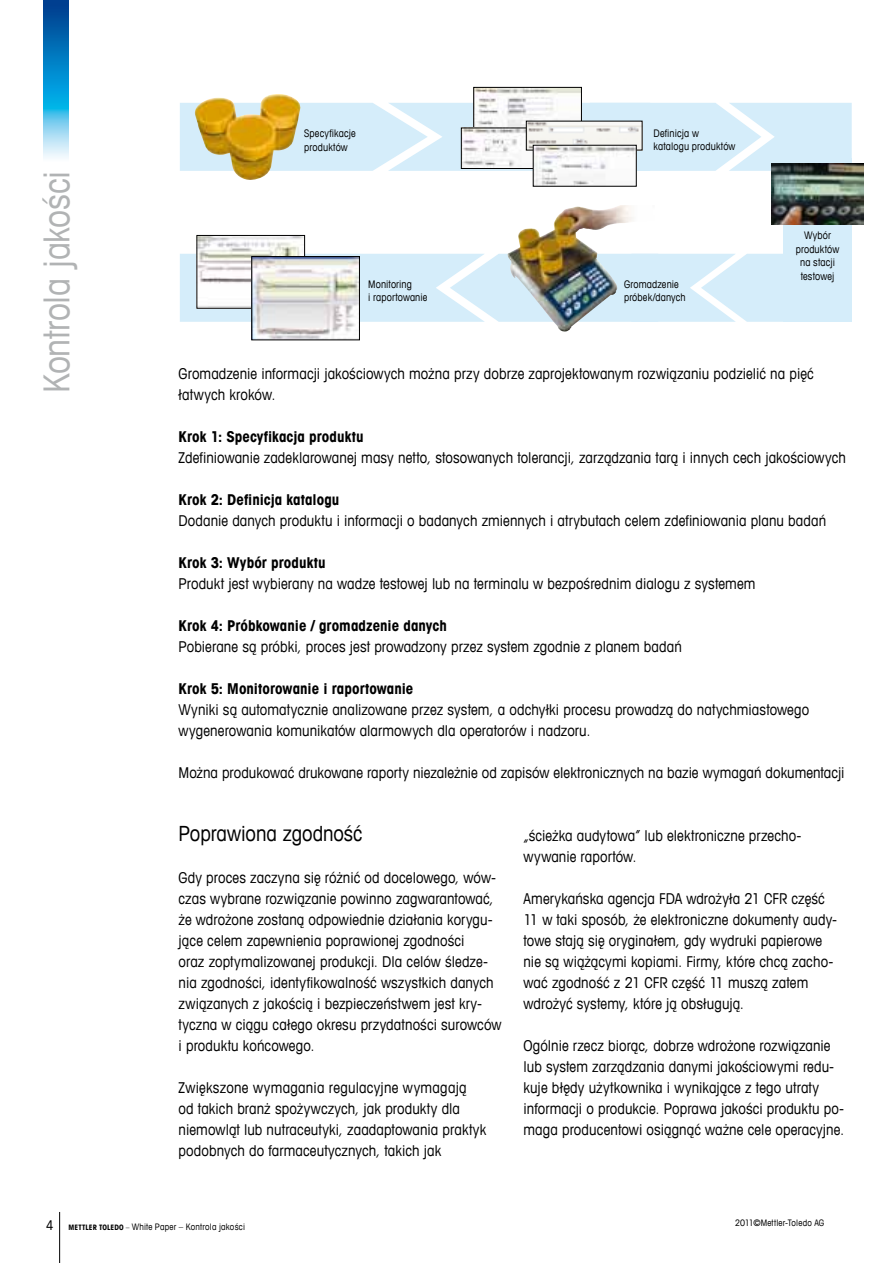
<style>
.page{position:relative;width:893px;height:1263px;background:#fff}
.page>*{position:absolute;margin:0;border:0;box-sizing:border-box;transform-origin:0 0}
.t1{font:condensed 36px "Avant Garde Com";letter-spacing:-.01em;color:#b1b3b4}
.t2{font:condensed 21px "Avant Garde Com";letter-spacing:-.005em;color:#000}
.t3{font:condensed 15px/21px "Avant Garde Com";letter-spacing:.005em;color:#000}
.t4{font:700 condensed 15px "Avant Garde Com";letter-spacing:.005em;color:#000}
.t5{font:condensed 10.5px/13.5px "Avant Garde Com";letter-spacing:.015em;color:#000}
.t6{font:condensed 9px "Avant Garde Com";letter-spacing:.02em;color:#000}
.s1{font-size:13.5px}
.s2{font-weight:700;font-size:7.5px}
.s3{font-size:7.5px}
</style>
<div class="page">
<hr style="left:59px;top:1212px;width:1px;height:51px;background:#000">
<img style="left:43px;top:0;width:26px;height:158px">
<div style="left:784px;top:158px;width:68px;height:164px;background:#d5edfa"></div>
<svg style="left:180px;top:103px;width:672px;height:68px;background:#d7edf8"></svg>
<svg style="left:180px;top:254px;width:604px;height:68px;background:#d7edf9"></svg>
<img style="left:507px;top:205px;width:148px;height:126px">
<img style="left:192px;top:94px;width:109px;height:86px">
<img style="left:475px;top:89px;width:105px;height:39px">
<div style="left:473px;top:87px;width:109px;height:46px;border:1px solid #000"></div>
<img style="left:463px;top:130px;width:70px;height:37px">
<div style="left:461px;top:128px;width:123px;height:41px;border:1px solid #000"></div>
<img style="left:528px;top:123px;width:112px;height:25px">
<img style="left:535px;top:147px;width:99px;height:37px">
<img style="left:199px;top:237px;width:104px;height:69px">
<div style="left:197px;top:235px;width:108px;height:73px;border:1px solid #000"></div>
<img style="left:253px;top:258px;width:105px;height:80px">
<div style="left:251px;top:256px;width:109px;height:84px;border:1px solid #000"></div>
<img style="left:772px;top:163px;width:91px;height:62px">
<h1 class="t1" style="left:34px;top:393px;width:224px;rotate:-90deg">Kontrola jakości</h1>
<p class="t5" style="left:304px;top:126px;width:53px">Specyfikacje produktów</p>
<p class="t5" style="left:654px;top:126px;width:83px">Definicja w katalogu produktów</p>
<p class="t5" style="left:368px;top:277px;width:61px">Monitoring<br>i raportowanie</p>
<p class="t5" style="left:624px;top:277px;width:63px">Gromadzenie próbek/danych</p>
<p class="t5" style="left:796px;top:229px;width:45px;text-align:center">Wybór produktów na stacji testowej</p>
<p class="t3" style="left:179px;top:363px;width:637px">Gromadzenie informacji jakościowych można przy dobrze zaprojektowanym rozwiązaniu podzielić na pięć łatwych kroków.</p>
<p class="t4" style="left:179px;top:427px;width:186px">Krok 1: Specyfikacja produktu</p>
<p class="t3" style="left:179px;top:447px;width:669px">Zdefiniowanie zadeklarowanej masy netto, stosowanych tolerancji, zarządzania tarą i innych cech jakościowych</p>
<p class="t4" style="left:179px;top:490px;width:162px">Krok 2: Definicja katalogu</p>
<p class="t3" style="left:179px;top:510px;width:649px">Dodanie danych produktu i informacji o badanych zmiennych i atrybutach celem zdefiniowania planu badań</p>
<p class="t4" style="left:179px;top:553px;width:148px">Krok 3: Wybór produktu</p>
<p class="t3" style="left:179px;top:573px;width:578px">Produkt jest wybierany na wadze testowej lub na terminalu w bezpośrednim dialogu z systemem</p>
<p class="t4" style="left:179px;top:616px;width:270px">Krok 4: Próbkowanie / gromadzenie danych</p>
<p class="t3" style="left:179px;top:636px;width:505px">Pobierane są próbki, proces jest prowadzony przez system zgodnie z planem badań</p>
<p class="t4" style="left:179px;top:679px;width:236px">Krok 5: Monitorowanie i raportowanie</p>
<p class="t3" style="left:179px;top:699px;width:632px">Wyniki są automatycznie analizowane przez system, a odchyłki procesu prowadzą do natychmiastowego wygenerowania komunikatów alarmowych dla operatorów i nadzoru.</p>
<p class="t3" style="left:179px;top:762px;width:667px">Można produkować drukowane raporty niezależnie od zapisów elektronicznych na bazie wymagań dokumentacji</p>
<h2 class="t2" style="left:179px;top:821px;width:185px">Poprawiona zgodność</h2>
<p class="t3" style="left:179px;top:867px;width:324px">Gdy proces zaczyna się różnić od docelowego, wów&shy;czas wybrane rozwiązanie powinno zagwarantować, że wdrożone zostaną odpowiednie działania korygu&shy;jące celem zapewnienia poprawionej zgodności<br>oraz zoptymalizowanej produkcji. Dla celów śledze&shy;nia zgodności, identyfikowalność wszystkich danych związanych z jakością i bezpieczeństwem jest kry&shy;tyczna w ciągu całego okresu przydatności surowców i produktu końcowego.</p>
<p class="t3" style="left:179px;top:1077px;width:309px">Zwiększone wymagania regulacyjne wymagają<br>od takich branż spożywczych, jak produkty dla niemowląt lub nutraceutyki, zaadaptowania praktyk podobnych do farmaceutycznych, takich jak</p>
<p class="t3" style="left:523px;top:825px;width:279px">„ścieżka audytowa“ lub elektroniczne przecho&shy;wywanie raportów.</p>
<p class="t3" style="left:523px;top:888px;width:315px">Amerykańska agencja FDA wdrożyła 21 CFR część 11 w taki sposób, że elektroniczne dokumenty audy&shy;towe stają się oryginałem, gdy wydruki papierowe nie są wiążącymi kopiami. Firmy, które chcą zacho&shy;wać zgodność z 21 CFR część 11 muszą zatem wdrożyć systemy, które ją obsługują.</p>
<p class="t3" style="left:523px;top:1035px;width:322px">Ogólnie rzecz biorąc, dobrze wdrożone rozwiązanie lub system zarządzania danymi jakościowymi redu&shy;kuje błędy użytkownika i wynikające z tego utraty informacji o produkcie. Poprawa jakości produktu po&shy;maga producentowi osiągnąć ważne cele operacyjne.</p>
<p class="t6" style="left:46px;top:1221px;width:200px"><span class="s1">4</span> <span class="s2">METTLER TOLEDO</span> <span class="s3">–</span> White Paper – Kontrola jakości</p>
<p class="t6" style="left:735px;top:1217px;width:91px">2011©Mettler-Toledo AG</p>
</div>
